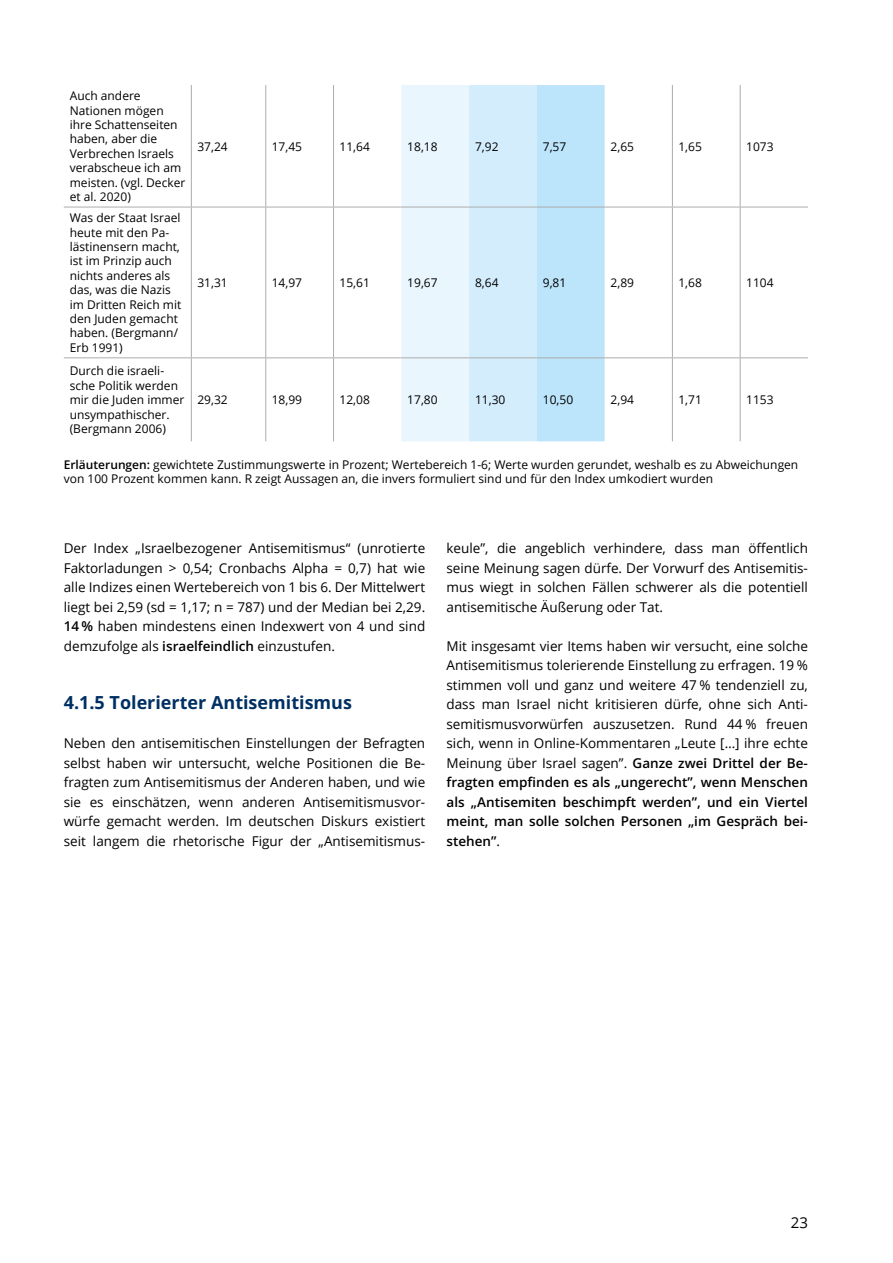
<style>
.page{position:relative;width:893px;height:1263px;background:#fff}
.page>*{position:absolute;margin:0;border:0;box-sizing:border-box;transform-origin:0 0}
.t1{font:700 18px "Open Sans";color:#003063}
.t2{font:15px "Open Sans";color:#000}
.t3{font:13.5px/19.5px "Open Sans";color:#000;text-align:justify}
.t4{font:12px/14.4px "Open Sans";color:#000}
.s1{font-weight:600}
</style>
<div class="page">
<svg style="left:401px;top:85px;width:204px;height:356px;background:#d4edfb"></svg>
<hr style="left:191px;top:85px;width:1px;height:122px;background:#acacac">
<hr style="left:265px;top:85px;width:1px;height:122px;background:#acacac">
<hr style="left:333px;top:85px;width:1px;height:122px;background:#acacac">
<hr style="left:672px;top:85px;width:1px;height:122px;background:#acacac">
<hr style="left:740px;top:85px;width:1px;height:122px;background:#acacac">
<hr style="left:191px;top:207px;width:1px;height:150px;background:#acacac">
<hr style="left:265px;top:207px;width:1px;height:150px;background:#acacac">
<hr style="left:333px;top:207px;width:1px;height:150px;background:#acacac">
<hr style="left:672px;top:207px;width:1px;height:150px;background:#acacac">
<hr style="left:740px;top:207px;width:1px;height:150px;background:#acacac">
<hr style="left:64px;top:357px;width:127px;height:1px;background:#acacac">
<hr style="left:191px;top:357px;width:75px;height:1px;background:#acacac">
<hr style="left:191px;top:358px;width:1px;height:83px;background:#acacac">
<hr style="left:266px;top:357px;width:68px;height:1px;background:#acacac">
<hr style="left:265px;top:358px;width:1px;height:83px;background:#acacac">
<hr style="left:334px;top:357px;width:67px;height:1px;background:#acacac">
<hr style="left:333px;top:358px;width:1px;height:83px;background:#acacac">
<hr style="left:401px;top:357px;width:68px;height:1px;background:#acacac">
<hr style="left:469px;top:357px;width:68px;height:1px;background:#acacac">
<hr style="left:537px;top:357px;width:68px;height:1px;background:#acacac">
<hr style="left:605px;top:357px;width:67px;height:1px;background:#acacac">
<hr style="left:672px;top:357px;width:68px;height:1px;background:#acacac">
<hr style="left:672px;top:358px;width:1px;height:83px;background:#acacac">
<hr style="left:740px;top:357px;width:68px;height:1px;background:#acacac">
<hr style="left:740px;top:358px;width:1px;height:83px;background:#acacac">
<hr style="left:64px;top:207px;width:127px;height:1px;background:#acacac">
<hr style="left:191px;top:207px;width:75px;height:1px;background:#acacac">
<hr style="left:266px;top:207px;width:68px;height:1px;background:#acacac">
<hr style="left:334px;top:207px;width:67px;height:1px;background:#acacac">
<hr style="left:401px;top:207px;width:68px;height:1px;background:#acacac">
<hr style="left:469px;top:207px;width:68px;height:1px;background:#acacac">
<hr style="left:537px;top:207px;width:68px;height:1px;background:#acacac">
<hr style="left:605px;top:207px;width:67px;height:1px;background:#acacac">
<hr style="left:672px;top:207px;width:68px;height:1px;background:#acacac">
<hr style="left:740px;top:207px;width:68px;height:1px;background:#acacac">
<p class="t4" style="left:70px;top:88px;width:117px">Auch andere<br>Nationen mögen ihre Schattenseiten haben, aber die<br>Verbrechen Israels verabscheue ich am meisten. (vgl. Decker et al. 2020)</p>
<p class="t4" style="left:70px;top:210px;width:113px">Was der Staat Israel heute mit den Pa&shy;lästinensern macht, ist im Prinzip auch nichts anderes als das, was die Nazis im Dritten Reich mit den Juden gemacht haben. (Bergmann/<br>Erb 1991)</p>
<p class="t4" style="left:70px;top:363px;width:116px">Durch die israeli&shy;sche Politik werden mir die Juden immer unsympathischer. (Bergmann 2006)</p>
<p class="t4" style="left:197px;top:139px;width:32px">37,24</p>
<p class="t4" style="left:272px;top:139px;width:32px">17,45</p>
<p class="t4" style="left:340px;top:139px;width:32px">11,64</p>
<p class="t4" style="left:407px;top:139px;width:32px">18,18</p>
<p class="t4" style="left:475px;top:139px;width:25px">7,92</p>
<p class="t4" style="left:543px;top:139px;width:25px">7,57</p>
<p class="t4" style="left:611px;top:139px;width:25px">2,65</p>
<p class="t4" style="left:678px;top:139px;width:25px">1,65</p>
<p class="t4" style="left:746px;top:139px;width:29px">1073</p>
<p class="t4" style="left:197px;top:275px;width:32px">31,31</p>
<p class="t4" style="left:272px;top:275px;width:32px">14,97</p>
<p class="t4" style="left:340px;top:275px;width:32px">15,61</p>
<p class="t4" style="left:407px;top:275px;width:32px">19,67</p>
<p class="t4" style="left:475px;top:275px;width:25px">8,64</p>
<p class="t4" style="left:543px;top:275px;width:25px">9,81</p>
<p class="t4" style="left:611px;top:275px;width:25px">2,89</p>
<p class="t4" style="left:678px;top:275px;width:25px">1,68</p>
<p class="t4" style="left:746px;top:275px;width:29px">1104</p>
<p class="t4" style="left:197px;top:392px;width:32px">29,32</p>
<p class="t4" style="left:272px;top:392px;width:32px">18,99</p>
<p class="t4" style="left:339px;top:392px;width:32px">12,08</p>
<p class="t4" style="left:407px;top:392px;width:32px">17,80</p>
<p class="t4" style="left:475px;top:392px;width:32px">11,30</p>
<p class="t4" style="left:543px;top:392px;width:32px">10,50</p>
<p class="t4" style="left:611px;top:392px;width:25px">2,94</p>
<p class="t4" style="left:678px;top:392px;width:25px">1,71</p>
<p class="t4" style="left:746px;top:392px;width:29px">1153</p>
<p class="t4" style="left:64px;top:457px;width:736px"><span class="s1">Erläuterungen:</span> gewichtete Zustimmungswerte in Prozent; Wertebereich 1-6; Werte wurden gerundet, weshalb es zu Abweichungen von 100 Prozent kommen kann. R zeigt Aussagen an, die invers formuliert sind und für den Index umkodiert wurden</p>
<p class="t3" style="left:64px;top:538px;width:363px">Der Index „Israelbezogener Antisemitismus“ (unrotierte Faktorladungen &gt; 0,54; Cronbachs Alpha = 0,7) hat wie alle Indizes einen Wertebereich von 1 bis 6. Der Mittelwert liegt bei 2,59 (sd = 1,17; n = 787) und der Median bei 2,29.<br><span class="s1">14 %</span> haben mindestens einen Indexwert von 4 und sind demzufolge als <span class="s1">israelfeindlich</span> einzustufen.</p>
<h1 class="t1" style="left:64px;top:690px;width:290px">4.1.5 Tolerierter Antisemitismus</h1>
<p class="t3" style="left:64px;top:733px;width:363px">Neben den antisemitischen Einstellungen der Befragten selbst haben wir untersucht, welche Positionen die Be&shy;fragten zum Antisemitismus der Anderen haben, und wie sie es einschätzen, wenn anderen Antisemitismusvor&shy;würfe gemacht werden. Im deutschen Diskurs existiert seit langem die rhetorische Figur der „Antisemitismus-</p>
<p class="t3" style="left:446px;top:538px;width:363px">keule”, die angeblich verhindere, dass man öffentlich seine Meinung sagen dürfe. Der Vorwurf des Antisemitis&shy;mus wiegt in solchen Fällen schwerer als die potentiell antisemitische Äußerung oder Tat.</p>
<p class="t3" style="left:446px;top:635px;width:363px">Mit insgesamt vier Items haben wir versucht, eine solche Antisemitismus tolerierende Einstellung zu erfragen. 19 % stimmen voll und ganz und weitere 47 % tendenziell zu, dass man Israel nicht kritisieren dürfe, ohne sich Anti&shy;semitismusvorwürfen auszusetzen. Rund 44 % freuen sich, wenn in Online-Kommentaren „Leute […] ihre echte Meinung über Israel sagen”. <span class="s1">Ganze zwei Drittel der Be&shy;fragten empfinden es als „ungerecht”, wenn Menschen als „Antisemiten beschimpft werden”, und ein Viertel meint, man solle solchen Personen „im Gespräch bei&shy;stehen”</span>.</p>
<p class="t2" style="left:791px;top:1212px;width:19px">23</p>
</div>
